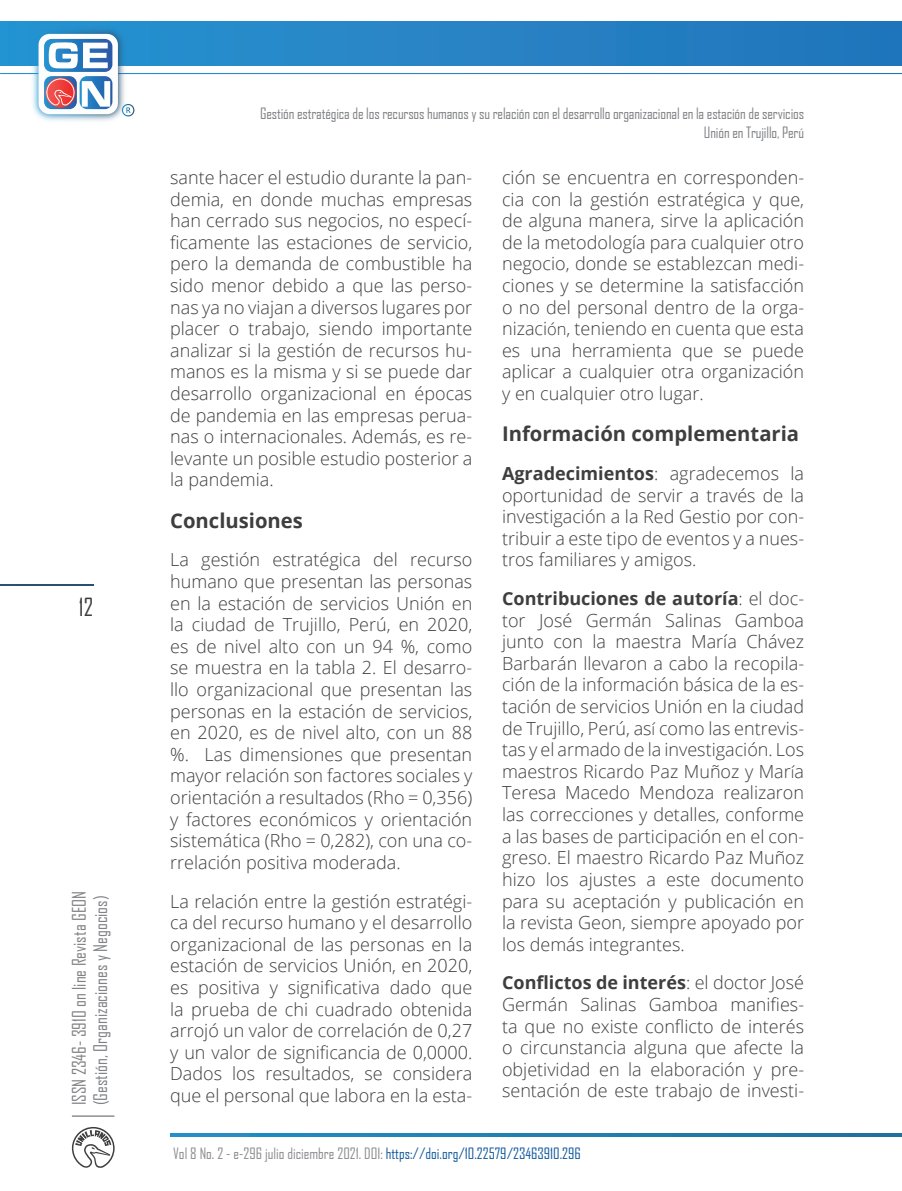
<style>
.page{position:relative;width:902px;height:1191px;background:#fff}
.page>*{position:absolute;margin:0;border:0;box-sizing:border-box;transform-origin:0 0}
.t1{font:24px "Agency FB";color:#3e3e3f}
.N1{font:700 20.25px "Open Sans";color:#3e3e3f}
.Cuerpo_de_Texto{font:300 18px/21.6px "Open Sans";color:#3e3e3f;text-align:justify}
.t2{font:18px/21.6px "Agency FB";color:#808285}
.t3{font:15px/18px "Agency FB";letter-spacing:-.01em;color:#808285;text-align:right}
.t4{font:15px "Agency FB";color:#8b8d90}
.s1{font-size:16.5px}
.s2{font-weight:700}
.s3{color:#175d9e}
</style>
<div class="page">
<div style="left:1px;top:22px;width:900px;height:43px;background:#2781c4"></div>
<img style="left:0;top:21px;width:173px;height:100px">
<div style="left:39px;top:34px;width:79px;height:80px;background:#fdfdfd;border-radius:11px"></div>
<svg style="left:44px;top:39px;width:68px;height:70px"></svg>
<hr style="left:72px;top:1115px;width:42px;height:1px;background:#57585a">
<svg style="left:72px;top:1126px;width:43px;height:42px"></svg>
<svg style="left:170px;top:1133px;width:731px;height:4px;background:#217fb1"></svg>
<hr style="left:0;top:584px;width:93px;height:1px;background:#275172">
<h1 class="t1" style="left:79px;top:592px;width:16px">12</h1>
<p class="t2" style="left:68px;top:1105px;width:216px;rotate:-90deg">ISSN 2346- 3910 on line Revista GEON (Gestión, Organizaciones y Negocios)</p>
<p class="t3" style="left:260px;top:105px;width:545px">Gestión estratégica de los recursos humanos y su relación con el desarrollo organizacional en la estación de servicios<br>Unión en Trujillo, Perú</p>
<p class="Cuerpo_de_Texto" style="left:170px;top:166px;width:303px">sante hacer el estudio durante la pan&shy;demia, en donde muchas empresas han cerrado sus negocios, no especí&shy;ficamente las estaciones de servicio, pero la demanda de combustible ha sido menor debido a que las perso&shy;nas ya no viajan a diversos lugares por placer o trabajo, siendo importante analizar si la gestión de recursos hu&shy;manos es la misma y si se puede dar desarrollo organizacional en épocas de pandemia en las empresas perua&shy;nas o internacionales. Además, es re&shy;levante un posible estudio posterior a la pandemia.</p>
<p class="N1" style="left:170px;top:506px;width:134px">Conclusiones</p>
<p class="Cuerpo_de_Texto" style="left:170px;top:548px;width:303px">La gestión estratégica del recurso humano que presentan las personas en la estación de servicios Unión en la ciudad de Trujillo, Perú, en 2020, es de nivel alto con un 94 %, como se muestra en la tabla 2. El desarro&shy;llo organizacional que presentan las personas en la estación de servicios, en 2020, es de nivel alto, con un 88 %. Las dimensiones que presentan mayor relación son factores sociales y orientación a resultados (Rho = 0,356) y factores económicos y orientación sistemática (Rho = 0,282), con una co&shy;rrelación positiva moderada.</p>
<p class="Cuerpo_de_Texto" style="left:170px;top:889px;width:303px">La relación entre la gestión estratégi&shy;ca del recurso humano y el desarrollo organizacional de las personas en la estación de servicios Unión, en 2020, es positiva y significativa dado que la prueba de chi cuadrado obtenida arrojó un valor de correlación de 0,27 y un valor de significancia de 0,0000.<br>Dados los resultados, se considera que el personal que labora en la esta-</p>
<p class="Cuerpo_de_Texto" style="left:502px;top:166px;width:303px">ción se encuentra en corresponden&shy;cia con la gestión estratégica y que, de alguna manera, sirve la aplicación de la metodología para cualquier otro negocio, donde se establezcan medi&shy;ciones y se determine la satisfacción o no del personal dentro de la orga&shy;nizaci<span class="s1">ón</span>, teniendo en cuenta que esta es una herramienta que se puede aplicar a cualquier otra organización y en cualquier otro lugar.</p>
<p class="N1" style="left:502px;top:420px;width:298px">Información complementaria</p>
<p class="Cuerpo_de_Texto" style="left:502px;top:462px;width:303px"><span class="s2">Agradecimientos</span>: agradecemos la oportunidad de servir a través de la investigación a la Red Gestio por con&shy;tribuir a este tipo de eventos y a nues&shy;tros familiares y amigos.</p>
<p class="Cuerpo_de_Texto" style="left:502px;top:587px;width:303px"><span class="s2">Contribuciones de autoría</span>: el doc&shy;tor José Germán Salinas Gamboa junto con la maestra María Chávez Barbarán llevaron a cabo la recopila&shy;ción de la información básica de la es&shy;tación de servicios Unión en la ciudad de Trujillo, Perú, as<span class="s1">í</span> como las entrevis&shy;tas y el armado de la investigación. Los maestros Ricardo Paz Muñoz y Mar<span class="s1">í</span>a Teresa Macedo Mendoza realizaron las correcciones y detalles, conforme a las bases de participación en el con&shy;greso. El maestro Ricardo Paz Muñoz hizo los ajustes a este documento para su aceptación y publicación en la revista Geon, siempre apoyado por los demás integrantes.</p>
<p class="Cuerpo_de_Texto" style="left:502px;top:971px;width:303px"><span class="s2">Conflictos de interés</span>: el doctor José Germán Salinas Gamboa manifies&shy;ta que no existe conflicto de interés o circunstancia alguna que afecte la objetividad en la elaboración y pre&shy;sentación de este trabajo de investi-</p>
<p class="t4" style="left:173px;top:1144px;width:409px">Vol 8 No. 2 - e-296 julio diciembre 2021. DOI: <span class="s3">https://doi.org/10.22579/23463910.296</span></p>
</div>
